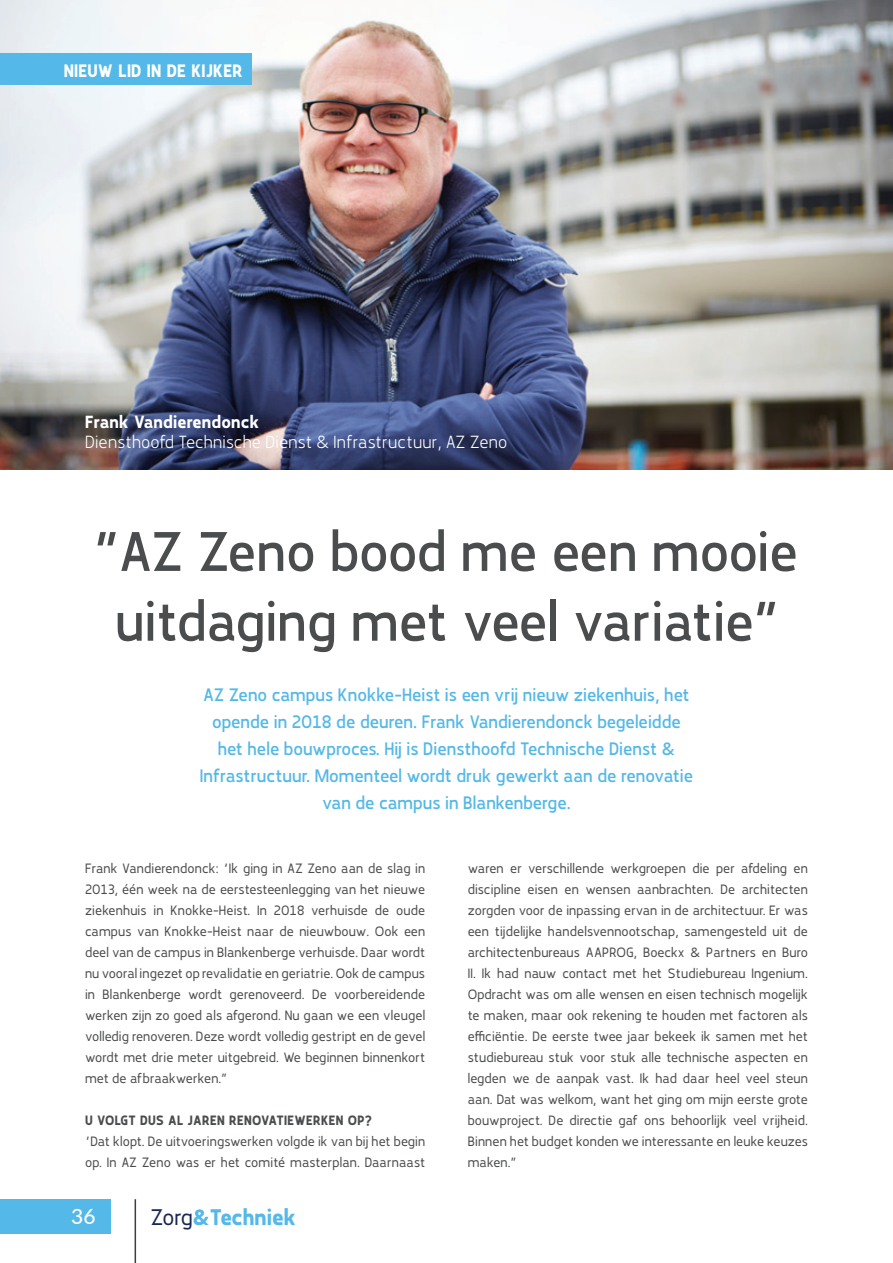
<style>
.page{position:relative;width:893px;height:1263px;background:#fff}
.page>*{position:absolute;margin:0;border:0;box-sizing:border-box;transform-origin:0 0}
.Titel_1_-_groot{font:500 55.5px/69.8px "Karlsen";color:#4b4c4d;text-align:center}
.t1{font:700 22.5px "Karlsen";color:#54b8e8}
.t2{font:500 21px "Lato";color:#fff}
.Inleiding_1{font:500 18px/27px "Karlsen";color:#54b8e8;text-align:center}
.CR_titel{font:700 18px "Karlsen";letter-spacing:.01em;color:#fff}
.body{font:300 17.55px/20.1px "Karlsen";letter-spacing:.01em;color:#fff}
.body-2{font:13.5px/21px "Karlsen";letter-spacing:.01em;color:#4b4c4d;text-align:justify}
.body-3{font:700 13.5px "Karlsen";letter-spacing:.02em;color:#4b4c4d}
.s1{font-weight:700}
.s2{font-weight:400;color:#192853}
</style>
<div class="page">
<div style="left:0;top:1199px;width:111px;height:34px;background:#54b8e8"></div>
<hr style="left:135px;top:1199px;width:1px;height:64px;background:#3e3e3f">
<img style="left:0;top:0;width:893px;height:470px">
<div style="left:0;top:54px;width:251px;height:31px;background:#54b8e8"></div>
<p class="CR_titel" style="left:64px;top:58px;width:181px">NIEUW LID IN DE KIJKER</p>
<p class="body" style="left:85px;top:412px;width:424px"><span class="s1">Frank Vandierendonck<br></span>Diensthoofd Technische Dienst &amp; Infrastructuur, AZ Zeno</p>
<p class="Titel_1_-_groot" style="left:95px;top:517px;width:705px">”AZ Zeno bood me een mooie uitdaging met veel variatie”</p>
<p class="Inleiding_1" style="left:200px;top:681px;width:495px">AZ Zeno campus Knokke-Heist is een vrij nieuw ziekenhuis, het opende in 2018 de deuren. Frank Vandierendonck begeleidde het hele bouwproces. Hij is Diensthoofd Technische Dienst &amp; Infrastructuur. Momenteel wordt druk gewerkt aan de renovatie van de campus in Blankenberge.</p>
<p class="body-2" style="left:85px;top:858px;width:342px">Frank Vandierendonck: “Ik ging in AZ Zeno aan de slag in 2013, één week na de eerstesteenlegging van het nieuwe ziekenhuis in Knokke-Heist. In 2018 verhuisde de oude campus van Knokke-Heist naar de nieuwbouw. Ook een deel van de campus in Blankenberge verhuisde. Daar wordt nu vooral ingezet op revalidatie en geriatrie. Ook de campus in Blankenberge wordt gerenoveerd. De voorbereidende werken zijn zo goed als afgerond. Nu gaan we een vleugel volledig renoveren. Deze wordt volledig gestript en de gevel wordt met drie meter uitgebreid. We beginnen binnenkort met de afbraakwerken.”</p>
<p class="body-3" style="left:85px;top:1111px;width:288px">U VOLGT DUS AL JAREN RENOVATIEWERKEN OP?</p>
<p class="body-2" style="left:85px;top:1131px;width:342px">“Dat klopt. De uitvoeringswerken volgde ik van bij het begin op. In AZ Zeno was er het comité masterplan. Daarnaast</p>
<h3 class="t2" style="left:71px;top:1201px;width:26px">36</h3>
<h2 class="t1" style="left:150px;top:1202px;width:147px"><span class="s2">Zorg</span>&amp;Techniek</h2>
<p class="body-2" style="left:468px;top:858px;width:342px">waren er verschillende werkgroepen die per afdeling en discipline eisen en wensen aanbrachten. De architecten zorgden voor de inpassing ervan in de architectuur. Er was een tijdelijke handelsvennootschap, samengesteld uit de architectenbureaus AAPROG, Boeckx &amp; Partners en Buro II. Ik had nauw contact met het Studiebureau Ingenium.<br>Opdracht was om alle wensen en eisen technisch mogelijk te maken, maar ook rekening te houden met factoren als efficiëntie. De eerste twee jaar bekeek ik samen met het studiebureau stuk voor stuk alle technische aspecten en legden we de aanpak vast. Ik had daar heel veel steun aan. Dat was welkom, want het ging om mijn eerste grote bouwproject. De directie gaf ons behoorlijk veel vrijheid.<br>Binnen het budget konden we interessante en leuke keuzes maken.”</p>
</div>
